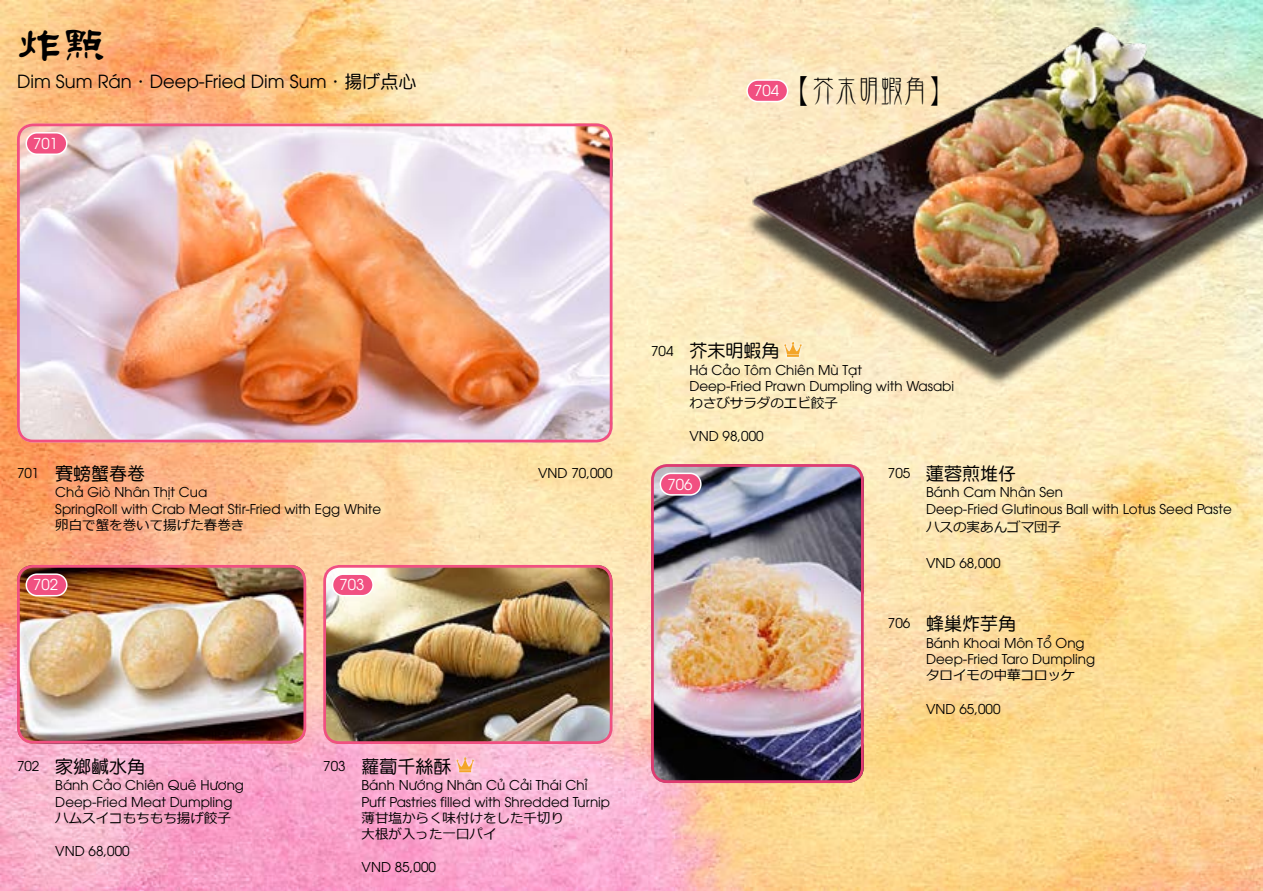
<style>
.page{position:relative;width:1263px;height:891px;background:#fff}
.page>*{position:absolute;margin:0;border:0;box-sizing:border-box;transform-origin:0 0}
.t1{font:45px "ID Hao Li";color:#000}
.t2{font:30px "DF Jin Wen W3 WIN BF";letter-spacing:-.24em;color:#000}
.t3{font:18px "DF Yuan Std W5";color:#000}
.t4{font:18px "UTM Avo";color:#000}
.t5{font:15px "UTM Avo";color:#fff}
.t6{font:13.5px/16.2px "UTM Avo";color:#000}
.t7{font:13.5px/16.2px "Meiryo";color:#000}
.s1{font-family:"DF Yuan Std W5"}
.s2{font-family:"UTM Avo";font-size:15px;color:#fff}
.s3{font-family:"UTM Avo";font-size:13.5px}
</style>
<div class="page">
<img style="left:0;top:0;width:1263px;height:891px">
<img style="left:325px;top:565px;width:287px;height:179px">
<div style="left:323px;top:565px;width:289px;height:179px;border:3px solid #f15081;border-radius:15px"></div>
<img style="left:17px;top:565px;width:288px;height:179px">
<div style="left:17px;top:565px;width:289px;height:179px;border:3px solid #f15081;border-radius:15px"></div>
<div style="left:26px;top:574px;width:41px;height:22px;background:#f15081;border-radius:11px"></div>
<div style="left:26px;top:573px;width:42px;height:23px;border:2px solid #fff;border-radius:11px"></div>
<div style="left:332px;top:574px;width:41px;height:22px;background:#f15081;border-radius:11px"></div>
<div style="left:332px;top:573px;width:42px;height:23px;border:2px solid #fff;border-radius:11px"></div>
<svg style="left:455px;top:756px;width:21px;height:19px"></svg>
<svg style="left:456px;top:757px;width:18px;height:15px"></svg>
<img style="left:17px;top:124px;width:595px;height:318px">
<div style="left:17px;top:124px;width:595px;height:318px;border:3px solid #f15081;border-radius:15px"></div>
<div style="left:26px;top:133px;width:41px;height:21px;background:#f15081;border-radius:11px"></div>
<div style="left:26px;top:132px;width:42px;height:23px;border:2px solid #fff;border-radius:11px"></div>
<img style="left:651px;top:464px;width:212px;height:319px">
<div style="left:651px;top:464px;width:212px;height:319px;border:3px solid #df3b71;border-radius:15px"></div>
<div style="left:660px;top:473px;width:41px;height:22px;background:#f15081;border-radius:11px"></div>
<div style="left:659px;top:473px;width:42px;height:23px;border:2px solid #fff;border-radius:11px"></div>
<img style="left:746px;top:28px;width:517px;height:359px">
<svg style="left:782px;top:340px;width:21px;height:20px"></svg>
<svg style="left:784px;top:342px;width:17px;height:15px"></svg>
<div style="left:747px;top:80px;width:40px;height:22px;background:#f15081;border-radius:11px"></div>
<div style="left:746px;top:79px;width:42px;height:23px;border:2px solid #fff;border-radius:11px"></div>
<h1 class="t1" style="left:17px;top:21px;width:91px">炸點</h1>
<h3 class="t4" style="left:17px;top:68px;width:401px">Dim Sum Rán<span class="s1">．</span>Deep-Fried Dim Sum<span class="s1">．揚げ点心</span></h3>
<p class="t5" style="left:33px;top:132px;width:26px">701</p>
<h2 class="t2" style="left:754px;top:76px;width:200px"><span class="s2">704</span> 【芥末明蝦角】</h2>
<h3 class="t3" style="left:17px;top:463px;width:130px"><span class="s3">701</span> 賽螃蟹春卷</h3>
<p class="t6" style="left:538px;top:464px;width:76px">VND 70,000</p>
<p class="t6" style="left:55px;top:483px;width:327px">Chả Giò Nhân Thịt Cua<br>SpringRoll with Crab Meat Stir-Fried with Egg White</p>
<p class="t7" style="left:55px;top:518px;width:190px">卵白で蟹を巻いて揚げた春巻き</p>
<p class="t5" style="left:33px;top:573px;width:26px">702</p>
<p class="t5" style="left:339px;top:573px;width:26px">703</p>
<h3 class="t3" style="left:17px;top:756px;width:130px"><span class="s3">702</span> 家鄉鹹水角</h3>
<p class="t6" style="left:55px;top:776px;width:190px">Bánh Cảo Chiên Quê Hương<br>Deep-Fried Meat Dumpling</p>
<p class="t7" style="left:55px;top:811px;width:177px">ハムスイコもちもち揚げ餃子</p>
<p class="t6" style="left:55px;top:842px;width:76px">VND 68,000</p>
<h3 class="t3" style="left:323px;top:756px;width:130px"><span class="s3">703</span> 蘿蔔千絲酥</h3>
<p class="t6" style="left:361px;top:776px;width:250px">Bánh Nướng Nhân Củ Cải Thái Chỉ<br>Puff Pastries filled with Shredded Turnip</p>
<p class="t7" style="left:361px;top:811px;width:204px">薄甘塩からく味付けをした千切り大根が入った一口パイ</p>
<p class="t6" style="left:361px;top:858px;width:76px">VND 85,000</p>
<h3 class="t3" style="left:651px;top:341px;width:130px"><span class="s3">704</span> 芥末明蝦角</h3>
<p class="t6" style="left:689px;top:361px;width:266px">Há Cảo Tôm Chiên Mù Tạt<br>Deep-Fried Prawn Dumpling with Wasabi</p>
<p class="t7" style="left:689px;top:395px;width:150px">わさびサラダのエビ餃子</p>
<p class="t6" style="left:689px;top:426px;width:76px">VND 98,000</p>
<p class="t5" style="left:667px;top:472px;width:26px">706</p>
<h3 class="t3" style="left:888px;top:463px;width:130px"><span class="s3">705</span> 蓮蓉煎堆仔</h3>
<p class="t6" style="left:926px;top:483px;width:307px">Bánh Cam Nhân Sen<br>Deep-Fried Glutinous Ball with Lotus Seed Paste</p>
<p class="t7" style="left:926px;top:520px;width:136px">ハスの実あんゴマ団子</p>
<p class="t6" style="left:926px;top:554px;width:76px">VND 68,000</p>
<h3 class="t3" style="left:888px;top:614px;width:130px"><span class="s3">706</span> 蜂巢炸芋角</h3>
<p class="t6" style="left:926px;top:634px;width:170px">Bánh Khoai Môn Tổ Ong<br>Deep-Fried Taro Dumpling</p>
<p class="t7" style="left:926px;top:668px;width:150px">タロイモの中華コロッケ</p>
<p class="t6" style="left:926px;top:699px;width:76px">VND 65,000</p>
</div>
